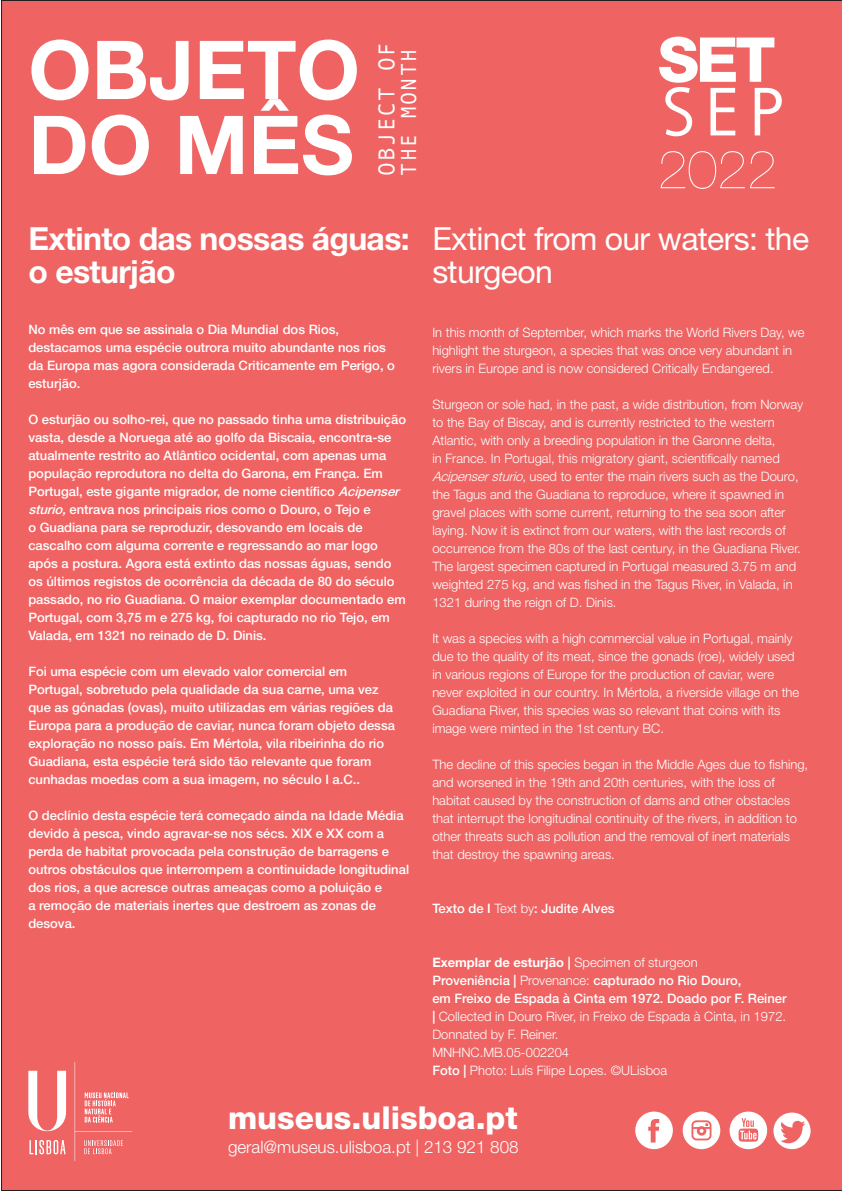
<style>
.page{position:relative;width:842px;height:1191px;background:#fff}
.page>*{position:absolute;margin:0;border:0;box-sizing:border-box;transform-origin:0 0}
.t1{font:700 81.4px "Helvetica Neue LT Std";color:#fff}
.t2{font:69px "Andale Mono";color:#fff}
.t3{font:800 62px "Helvetica Neue LT Std";color:#fff}
.t4{font:200 53.6px "Helvetica Neue LT Std";color:#fff}
.Nome_Evento{font:31.9px/33px "Helvetica Neue LT Std";letter-spacing:-.02em;color:#fff}
.Nome_Evento-2{font:700 31.9px/33px "Helvetica Neue LT Std";letter-spacing:-.02em;color:#fff}
.t5{font:800 31.6px "Helvetica Neue LT Std";color:#fff}
.t6{font:23px "Andale Mono";letter-spacing:.05em;color:#fff}
.t7{font:21.8px "Andale Mono";letter-spacing:.05em;color:#fff}
.t8{font:300 17px "Helvetica Neue LT Std";color:#fff}
.t9{font:300 13px/18px "Helvetica Neue LT Std";color:#fff}
.Nome_Evento-3{font:500 13px/18px "Helvetica Neue LT Std";color:#fff}
.t10{font:700 13px "Helvetica Neue LT Std";color:#fff}
.s1{font-style:italic}
.s2{font-weight:300}
.s3{font-weight:500}
</style>
<div class="page">
<div style="left:1px;top:0;width:841px;height:1191px;background:#ef6363"></div>
<svg style="left:28px;top:1070px;width:38px;height:61px"></svg>
<svg style="left:29px;top:1140px;width:37px;height:14px"></svg>
<svg style="left:75px;top:1062px;width:57px;height:99px;background:#f07272"></svg>
<svg style="left:635px;top:1111px;width:38px;height:38px"></svg>
<svg style="left:729px;top:1111px;width:38px;height:38px"></svg>
<svg style="left:683px;top:1111px;width:37px;height:38px"></svg>
<svg style="left:773px;top:1112px;width:37px;height:37px"></svg>
<p class="t1" style="left:28px;top:20px;width:333px">OBJETO</p>
<p class="t1" style="left:28px;top:95px;width:327px">DO MÊS</p>
<p class="t6" style="left:371px;top:175px;width:135px;rotate:-90deg">OBJECT OF</p>
<p class="t7" style="left:394px;top:175px;width:128px;rotate:-90deg">THE MONTH</p>
<p class="Nome_Evento-2" style="left:28px;top:221px;width:383px">Extinto das nossas águas: o esturjão</p>
<p class="Nome_Evento-3" style="left:28px;top:320px;width:368px">No mês em que se assinala o Dia Mundial dos Rios, destacamos uma espécie outrora muito abundante nos rios da Europa mas agora considerada Criticamente em Perigo, o esturjão.</p>
<p class="Nome_Evento-3" style="left:28px;top:410px;width:379px">O esturjão ou solho-rei, que no passado tinha uma distribuição vasta, desde a Noruega até ao golfo da Biscaia, encontra-se atualmente restrito ao Atlântico ocidental, com apenas uma população reprodutora no delta do Garona, em França. Em Portugal, este gigante migrador, de nome científico <span class="s1">Acipenser sturio,</span>entrava nos principais rios como o Douro, o Tejo e<br>o Guadiana para se reproduzir, desovando em locais de cascalho com alguma corrente e regressando ao mar logo após a postura. Agora está extinto das nossas águas, sendo os últimos registos de ocorrência da década de 80 do século passado, no rio Guadiana. O maior exemplar documentado em Portugal, com 3,75 m e 275 kg, foi capturado no rio Tejo, em Valada, em 1321 no reinado de D. Dinis.</p>
<p class="Nome_Evento-3" style="left:28px;top:662px;width:368px">Foi uma espécie com um elevado valor comercial em Portugal, sobretudo pela qualidade da sua carne, uma vez que as gónadas (ovas), muito utilizadas em várias regiões da Europa para a produção de caviar, nunca foram objeto dessa exploração no nosso país. Em Mértola, vila ribeirinha do rio Guadiana, esta espécie terá sido tão relevante que foram cunhadas moedas com a sua imagem, no século I a.C..</p>
<p class="Nome_Evento-3" style="left:28px;top:806px;width:382px">O declínio desta espécie terá começado ainda na Idade Média devido à pesca, vindo agravar-se nos sécs. XIX e XX com a perda de habitat provocada pela construção de barragens e outros obstáculos que interrompem a continuidade longitudinal dos rios, a que acresce outras ameaças como a poluição e<br>a remoção de materiais inertes que destroem as zonas de desova.</p>
<p class="t3" style="left:658px;top:23px;width:119px">SET</p>
<p class="t2" style="left:658px;top:67px;width:131px">SEP</p>
<p class="t4" style="left:658px;top:138px;width:121px">2022</p>
<p class="Nome_Evento" style="left:432px;top:221px;width:378px">Extinct from our waters: the sturgeon</p>
<p class="t9" style="left:432px;top:323px;width:374px">In this month of September, which marks the World Rivers Day, we highlight the sturgeon, a species that was once very abundant in rivers in Europe and is now considered Critically Endangered.</p>
<p class="t9" style="left:432px;top:395px;width:372px">Sturgeon or sole had, in the past, a wide distribution, from Norway to the Bay of Biscay, and is currently restricted to the western Atlantic, with only a breeding population in the Garonne delta,<br>in France. In Portugal, this migratory giant, scientifically named <span class="s1">Acipensersturio</span>, used to enter the main rivers such as the Douro, the Tagus and the Guadiana to reproduce, where it spawned in gravel places with some current, returning to the sea soon after laying. Now it is extinct from our waters, with the last records of occurrence from the 80s of the last century, in the Guadiana River.<br>The largest specimen captured in Portugal measured 3.75 m and weighted 275 kg, and was fished in the Tagus River, in Valada, in 1321 during the reign of D. Dinis.</p>
<p class="t9" style="left:432px;top:629px;width:369px">It was a species with a high commercial value in Portugal, mainly due to the quality of its meat, since the gonads (roe), widely used in various regions of Europe for the production of caviar, were never exploited in our country. In Mértola, a riverside village on the Guadiana River, this species was so relevant that coins with its image were minted in the 1st century BC.</p>
<p class="t9" style="left:432px;top:755px;width:377px">The decline of this species began in the Middle Ages due to fishing, and worsened in the 19th and 20th centuries, with the loss of habitat caused by the construction of dams and other obstacles that interrupt the longitudinal continuity of the rivers, in addition to other threats such as pollution and the removal of inert materials that destroy the spawning areas.</p>
<p class="Nome_Evento-3" style="left:432px;top:899px;width:184px">Texto de I <span class="s2">Text by</span>: Judite Alves</p>
<p class="t10" style="left:432px;top:954px;width:267px">Exemplar de esturjão | <span class="s2">Specimen of sturgeon</span></p>
<p class="t9" style="left:432px;top:971px;width:356px"><span class="s3">Proveniência |</span> Provenance: <span class="s3">capturado no Rio Douro,<br>em Freixo de Espada à Cinta em 1972. Doado por F. Reiner |</span> Collected in Douro River, in Freixo de Espada à Cinta, in 1972.<br>Donnated by F. Reiner.</p>
<p class="t9" style="left:432px;top:1043px;width:138px">MNHNC.MB.05-002204</p>
<p class="t9" style="left:432px;top:1061px;width:236px"><span class="s3">Foto |</span> Photo: Luís Filipe Lopes. ©ULisboa</p>
<p class="t5" style="left:228px;top:1099px;width:291px">museus.ulisboa.pt</p>
<p class="t8" style="left:228px;top:1136px;width:292px">geral@museus.ulisboa.pt | 213 921 808</p>
</div>
